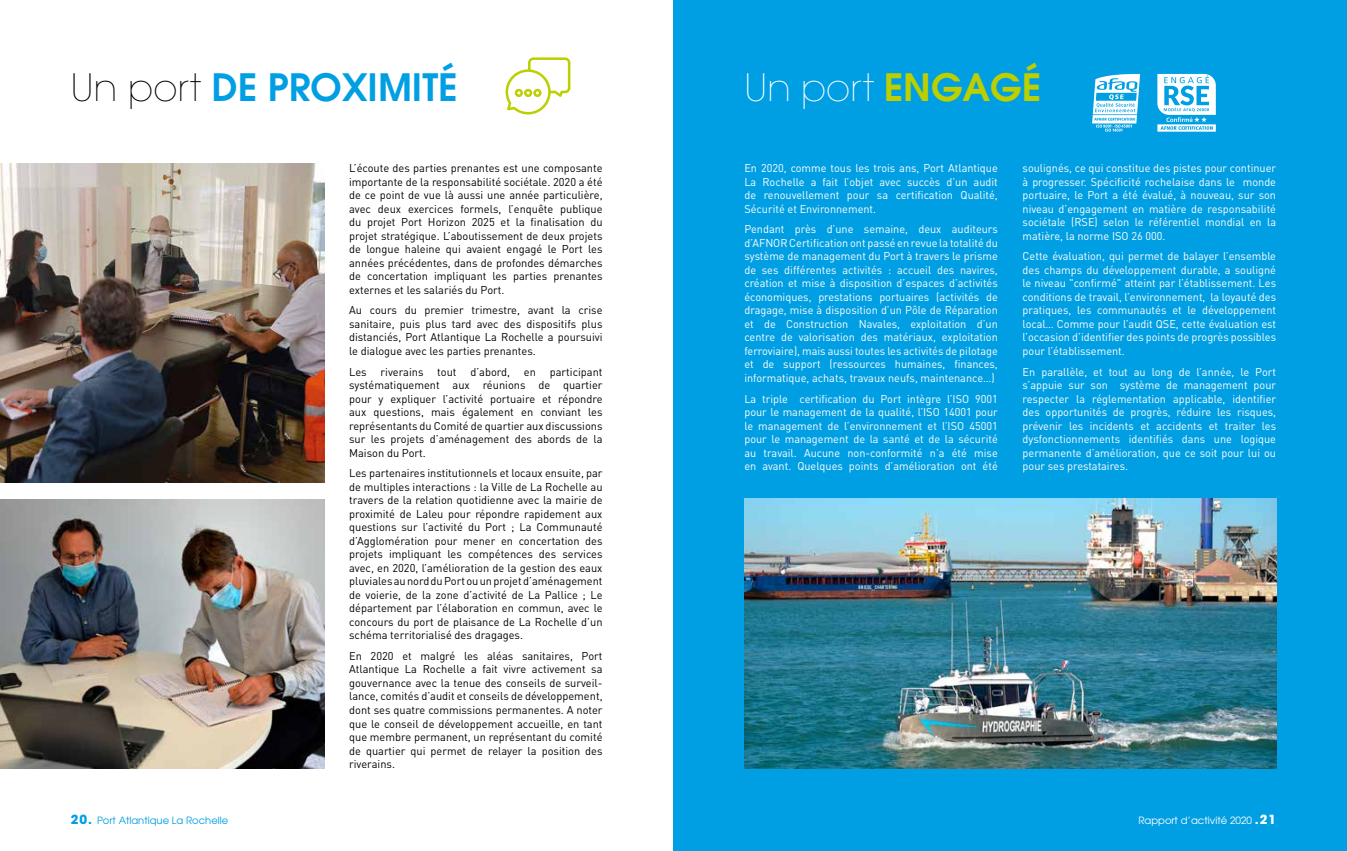
<style>
.page{position:relative;width:1347px;height:851px;background:#fff}
.page>*{position:absolute;margin:0;border:0;box-sizing:border-box;transform-origin:0 0}
.t1{font:600 37.5px "Avant Garde";color:#009fe3}
.t2{font:200 37.5px "Avant Garde";color:#fff}
.t3{font:11.25px/13.5px "DIN";color:#fff;text-align:justify}
.t4{font:11.25px/13.5px "DIN";color:#000;text-align:justify}
.t5{font:10px "Avant Garde";color:#009fe3}
.t6{font:10px "Avant Garde";color:#fff}
.s1{font-weight:200;color:#000}
.s2{font-weight:600;color:#bccf00}
.s3{font-weight:700;font-size:12.5px}
</style>
<div class="page">
<div style="left:673px;top:0;width:673px;height:850px;background:#009fe3"></div>
<img style="left:0;top:500px;width:324px;height:267px">
<img style="left:0;top:163px;width:324px;height:319px">
<img style="left:744px;top:498px;width:532px;height:269px">
<svg style="left:1157px;top:74px;width:58px;height:58px"></svg>
<svg style="left:1092px;top:73px;width:48px;height:59px"></svg>
<svg style="left:505px;top:57px;width:65px;height:57px"></svg>
<h1 class="t1" style="left:71px;top:63px;width:388px"><span class="s1">Un port</span> DE PROXIMITÉ</h1>
<p class="t4" style="left:349px;top:161px;width:255px">L’écoute des parties prenantes est une composante importante de la responsabilité sociétale. 2020 a été de ce point de vue là aussi une année particulière, avec deux exercices formels, l’enquête publique du projet Port Horizon 2025 et la finalisation du projet stratégique. L’aboutissement de deux projets de longue haleine qui avaient engagé le Port les années précédentes, dans de profondes démarches de concertation impliquant les parties prenantes externes et les salariés du Port.</p>
<p class="t4" style="left:349px;top:303px;width:255px">Au cours du premier trimestre, avant la crise sanitaire, puis plus tard avec des dispositifs plus distanciés, Port Atlantique La Rochelle a poursuivi le dialogue avec les parties prenantes.</p>
<p class="t4" style="left:349px;top:364px;width:255px">Les riverains tout d’abord, en participant systématiquement aux réunions de quartier pour y expliquer l’activité portuaire et répondre aux questions, mais également en conviant les représentants du Comité de quartier aux discussions sur les projets d’aménagement des abords de la Maison du Port.</p>
<p class="t4" style="left:349px;top:466px;width:255px">Les partenaires institutionnels et locaux ensuite, par de multiples interactions : la Ville de La Rochelle au travers de la relation quotidienne avec la mairie de proximité de Laleu pour répondre rapidement aux questions sur l’activité du Port ; La Communauté d’Agglomération pour mener en concertation des projets impliquant les compétences des services avec, en 2020, l’amélioration de la gestion des eaux pluviales au nord du Port ou un projet d’aménagement de voierie, de la zone d’activité de La Pallice ; Le département par l’élaboration en commun, avec le concours du port de plaisance de La Rochelle d’un schéma territorialisé des dragages.</p>
<p class="t4" style="left:349px;top:648px;width:255px">En 2020 et malgré les aléas sanitaires, Port Atlantique La Rochelle a fait vivre activement sa gouvernance avec la tenue des conseils de surveil&shy;lance, comités d’audit et conseils de développement, dont ses quatre commissions permanentes. A noter que le conseil de développement accueille, en tant que membre permanent, un représentant du comité de quartier qui permet de relayer la position des riverains.</p>
<h1 class="t2" style="left:744px;top:65px;width:298px">Un port <span class="s2">ENGAGÉ</span></h1>
<p class="t3" style="left:744px;top:161px;width:255px">En 2020, comme tous les trois ans, Port Atlantique La Rochelle a fait l’objet avec succès d’un audit de renouvellement pour sa certification Qualité, Sécurité et Environnement.</p>
<p class="t3" style="left:744px;top:222px;width:255px">Pendant près d’une semaine, deux auditeurs d’AFNOR Certification ont passé en revue la totalité du système de management du Port à travers le prisme de ses différentes activités : accueil des navires, création et mise à disposition d’espaces d’activités économiques, prestations portuaires (activités de dragage, mise à disposition d’un Pôle de Réparation et de Construction Navales, exploitation d’un centre de valorisation des matériaux, exploitation ferroviaire), mais aussi toutes les activités de pilotage et de support (ressources humaines, finances, informatique, achats, travaux neufs, maintenance…)</p>
<p class="t3" style="left:744px;top:391px;width:255px">La triple certification du Port intègre l’ISO 9001 pour le management de la qualité, l’ISO 14001 pour le management de l’environnement et l’ISO 45001 pour le management de la santé et de la sécurité au travail. Aucune non-conformité n’a été mise en avant. Quelques points d’amélioration ont été</p>
<p class="t3" style="left:1022px;top:161px;width:255px">soulignés, ce qui constitue des pistes pour continuer à progresser. Spécificité rochelaise dans le monde portuaire, le Port a été évalué, à nouveau, sur son niveau d’engagement en matière de responsabilité sociétale (RSE) selon le référentiel mondial en la matière, la norme ISO 26 000.</p>
<p class="t3" style="left:1022px;top:249px;width:255px">Cette évaluation, qui permet de balayer l’ensemble des champs du développement durable, a souligné le niveau "confirmé" atteint par l’établissement. Les conditions de travail, l’environnement, la loyauté des pratiques, les communautés et le développement local… Comme pour l’audit QSE, cette évaluation est l’occasion d’identifier des points de progrès possibles pour l’établissement.</p>
<p class="t3" style="left:1022px;top:364px;width:255px">En parallèle, et tout au long de l’année, le Port s’appuie sur son système de management pour respecter la réglementation applicable, identifier des opportunités de progrès, réduire les risques, prévenir les incidents et accidents et traiter les dysfonctionnements identifiés dans une logique permanente d’amélioration, que ce soit pour lui ou pour ses prestataires.</p>
<p class="t5" style="left:71px;top:813px;width:159px"><span class="s3">20.</span> Port Atlantique La Rochelle</p>
<p class="t6" style="left:1138px;top:813px;width:139px">Rapport d’activité 2020 <span class="s3">.21</span></p>
</div>
